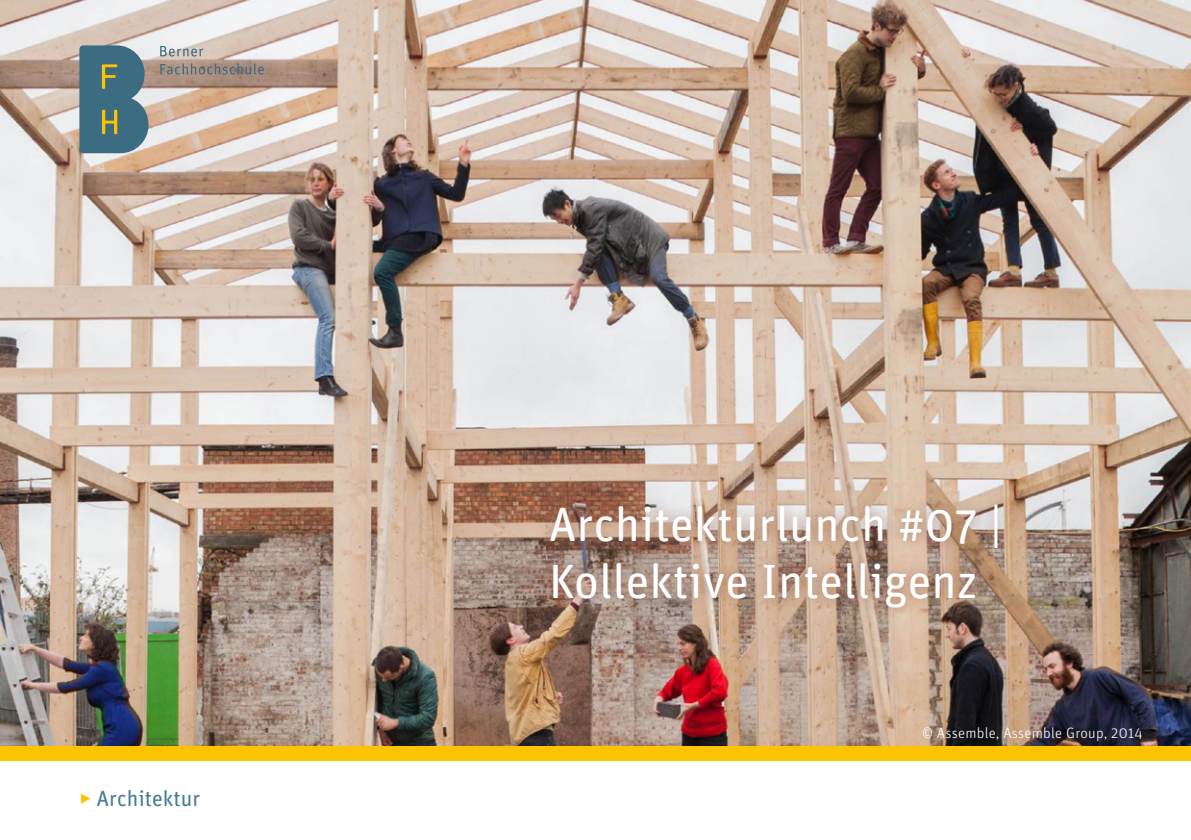
<style>
.page{position:relative;width:1191px;height:840px;background:#fff}
.page>*{position:absolute;margin:0;border:0;box-sizing:border-box;transform-origin:0 0}
.t1{font:48px/56.6px "Unit Rounded Pro";color:#fff}
.t2{font:22px "Unit Rounded Pro";color:#467d95}
.t3{font:300 15px "Unit Rounded Pro";letter-spacing:.015em;color:#fff}
.s1{color:#fdc300}
</style>
<div class="page">
<img style="left:0;top:0;width:1191px;height:746px">
<div style="left:0;top:746px;width:1191px;height:14px;background:#fdc300"></div>
<div style="left:539px;top:493px;width:471px;height:126px;background:#9d674f;opacity:.75"></div>
<svg style="left:79px;top:45px;width:69px;height:108px;background:#557a83"></svg>
<svg style="left:160px;top:46px;width:43px;height:10px"></svg>
<svg style="left:160px;top:63px;width:104px;height:11px"></svg>
<p class="t2" style="left:79px;top:782px;width:123px"><span class="s1">‣</span> Architektur</p>
<p class="t1" style="left:549px;top:493px;width:455px">Architekturlunch #07 |<br>Kollektive Intelligenz</p>
<p class="t3" style="left:922px;top:723px;width:222px">© Assemble, Assemble Group, 2014</p>
</div>
